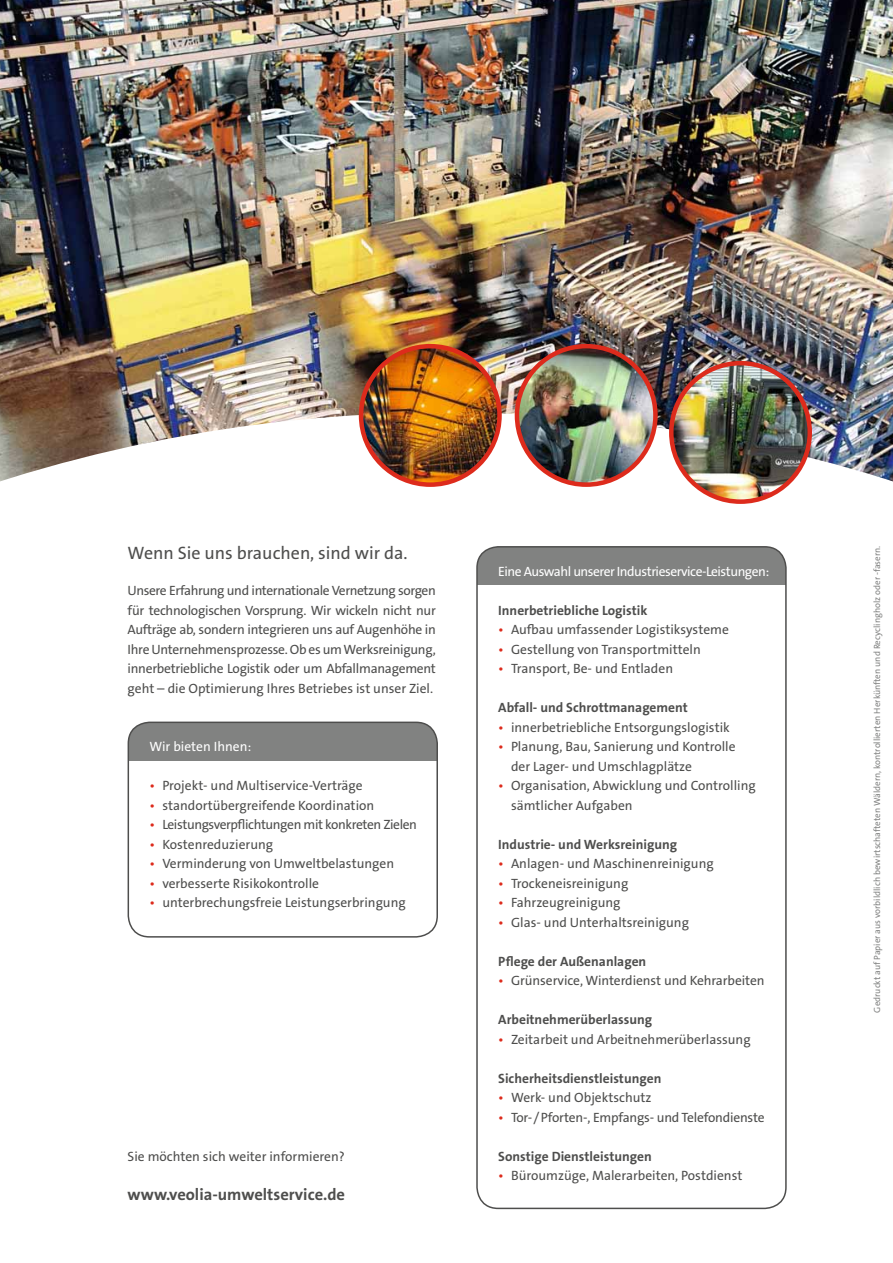
<style>
.page{position:relative;width:893px;height:1263px;background:#fff}
.page>*{position:absolute;margin:0;border:0;box-sizing:border-box;transform-origin:0 0}
.t1{font:18px "The Sans Veolia W5 Pla";color:#4e4e4d}
.t2{font:16.5px "The Sans Veolia W7 Bld";color:#4e4e4d}
.t3{font:13.5px/19.5px "The Sans Veolia W5 Pla";color:#4e4e4d}
.t4{font:13.5px "The Sans Veolia W7 Bld";color:#4e4e4d}
.t5{font:13.5px "The Sans Veolia W5 Pla";letter-spacing:-.035em;color:#fff}
.t6{font:13.5px "The Sans Veolia W5 Pla";letter-spacing:-.03em;color:#4e4e4d}
.t7{font:13.5px "The Sans Veolia W5 Pla";color:#fff}
.t8{font:9px "The Sans Veolia W5 Pla";color:#818281}
.s1{color:#dd2b1c}
</style>
<div class="page">
<img style="left:0;top:0;width:893px;height:412px">
<img style="left:0;top:412px;width:893px;height:92px">
<img style="left:671px;top:363px;width:139px;height:139px;border-radius:50%">
<div style="left:669px;top:361px;width:143px;height:143px;border:4px solid #dd2b1c;border-radius:50%"></div>
<img style="left:517px;top:346px;width:138px;height:139px;border-radius:50%">
<div style="left:515px;top:344px;width:143px;height:143px;border:4px solid #dd2b1c;border-radius:50%"></div>
<img style="left:361px;top:346px;width:138px;height:139px;border-radius:50%">
<div style="left:359px;top:344px;width:143px;height:143px;border:4px solid #dd2b1c;border-radius:50%"></div>
<div style="left:128px;top:722px;width:309px;height:38px;background:#818281"></div>
<div style="left:128px;top:722px;width:310px;height:216px;border:2px solid #4e4e4d;border-radius:21px"></div>
<div style="left:477px;top:547px;width:309px;height:38px;background:#818281"></div>
<div style="left:476px;top:546px;width:311px;height:663px;border:2px solid #4e4e4d;border-radius:21px"></div>
<h1 class="t1" style="left:128px;top:546px;width:281px">Wenn Sie uns brauchen, sind wir da.</h1>
<p class="t3" style="left:128px;top:582px;width:310px;text-align:justify">Unsere Erfahrung und internationale Vernetzung sorgen für technologischen Vorsprung. Wir wickeln nicht nur Aufträge ab, sondern integrieren uns auf Augenhöhe in Ihre Unternehmensprozesse. Ob es um Werksreinigung, innerbetriebliche Logistik oder um Abfallmanagement geht – die Optimierung Ihres Betriebes ist unser Ziel.</p>
<p class="t7" style="left:150px;top:741px;width:103px">Wir bieten Ihnen:</p>
<p class="t3" style="left:150px;top:777px;width:215px"><span class="s1">•</span> Projekt- und Multiservice-Verträge</p>
<p class="t3" style="left:150px;top:797px;width:226px"><span class="s1">•</span> standortübergreifende Koordination</p>
<p class="t6" style="left:150px;top:819px;width:269px"><span class="s1">•</span> Leistungsverpflichtungen mit konkreten Zielen</p>
<p class="t3" style="left:150px;top:836px;width:125px"><span class="s1">•</span> Kostenreduzierung</p>
<p class="t3" style="left:150px;top:855px;width:246px"><span class="s1">•</span> Verminderung von Umweltbelastungen</p>
<p class="t3" style="left:150px;top:875px;width:171px"><span class="s1">•</span> verbesserte Risikokontrolle</p>
<p class="t3" style="left:150px;top:894px;width:258px"><span class="s1">•</span> unterbrechungsfreie Leistungserbringung</p>
<p class="t3" style="left:128px;top:1148px;width:219px">Sie möchten sich weiter informieren?</p>
<p class="t2" style="left:128px;top:1187px;width:219px">www.veolia-umweltservice.de</p>
<p class="t5" style="left:498px;top:566px;width:273px">Eine Auswahl unserer Industrieservice-Leistungen:</p>
<p class="t4" style="left:498px;top:605px;width:151px">Innerbetriebliche Logistik</p>
<p class="t3" style="left:498px;top:621px;width:232px"><span class="s1">•</span> Aufbau umfassender Logistiksysteme</p>
<p class="t3" style="left:498px;top:641px;width:204px"><span class="s1">•</span> Gestellung von Transportmitteln</p>
<p class="t3" style="left:498px;top:660px;width:176px"><span class="s1">•</span> Transport, Be- und Entladen</p>
<p class="t4" style="left:498px;top:702px;width:191px">Abfall- und Schrottmanagement</p>
<p class="t3" style="left:498px;top:719px;width:233px"><span class="s1">•</span> innerbetriebliche Entsorgungslogistik</p>
<p class="t3" style="left:511px;top:738px;width:226px;text-indent:-13px"><span class="s1">•</span> Planung, Bau, Sanierung und Kontrolle der Lager- und Umschlagplätze</p>
<p class="t3" style="left:511px;top:777px;width:246px;text-indent:-13px"><span class="s1">•</span> Organisation, Abwicklung und Controlling sämtlicher Aufgaben</p>
<p class="t4" style="left:498px;top:839px;width:180px">Industrie- und Werksreinigung</p>
<p class="t3" style="left:498px;top:855px;width:217px"><span class="s1">•</span> Anlagen- und Maschinenreinigung</p>
<p class="t3" style="left:498px;top:875px;width:132px"><span class="s1">•</span> Trockeneisreinigung</p>
<p class="t3" style="left:498px;top:894px;width:124px"><span class="s1">•</span> Fahrzeugreinigung</p>
<p class="t3" style="left:498px;top:914px;width:192px"><span class="s1">•</span> Glas- und Unterhaltsreinigung</p>
<p class="t4" style="left:498px;top:956px;width:150px">Pflege der Außenanlagen</p>
<p class="t3" style="left:498px;top:972px;width:268px"><span class="s1">•</span> Grünservice, Winterdienst und Kehrarbeiten</p>
<p class="t4" style="left:498px;top:1014px;width:155px">Arbeitnehmerüberlassung</p>
<p class="t3" style="left:498px;top:1031px;width:254px"><span class="s1">•</span> Zeitarbeit und Arbeitnehmerüberlassung</p>
<p class="t4" style="left:498px;top:1073px;width:165px">Sicherheitsdienstleistungen</p>
<p class="t3" style="left:498px;top:1089px;width:155px"><span class="s1">•</span> Werk- und Objektschutz</p>
<p class="t3" style="left:498px;top:1109px;width:268px"><span class="s1">•</span> Tor- / Pforten-, Empfangs- und Telefondienste</p>
<p class="t4" style="left:498px;top:1151px;width:155px">Sonstige Dienstleistungen</p>
<p class="t3" style="left:498px;top:1167px;width:246px"><span class="s1">•</span> Büroumzüge, Malerarbeiten, Postdienst</p>
<p class="t8" style="left:874px;top:1012px;width:468px;rotate:-90deg">Gedruckt auf Papier aus vorbildlich bewirtschafteten Wäldern, kontrollierten Herkünften und Recyclingholz oder -fasern.</p>
</div>
